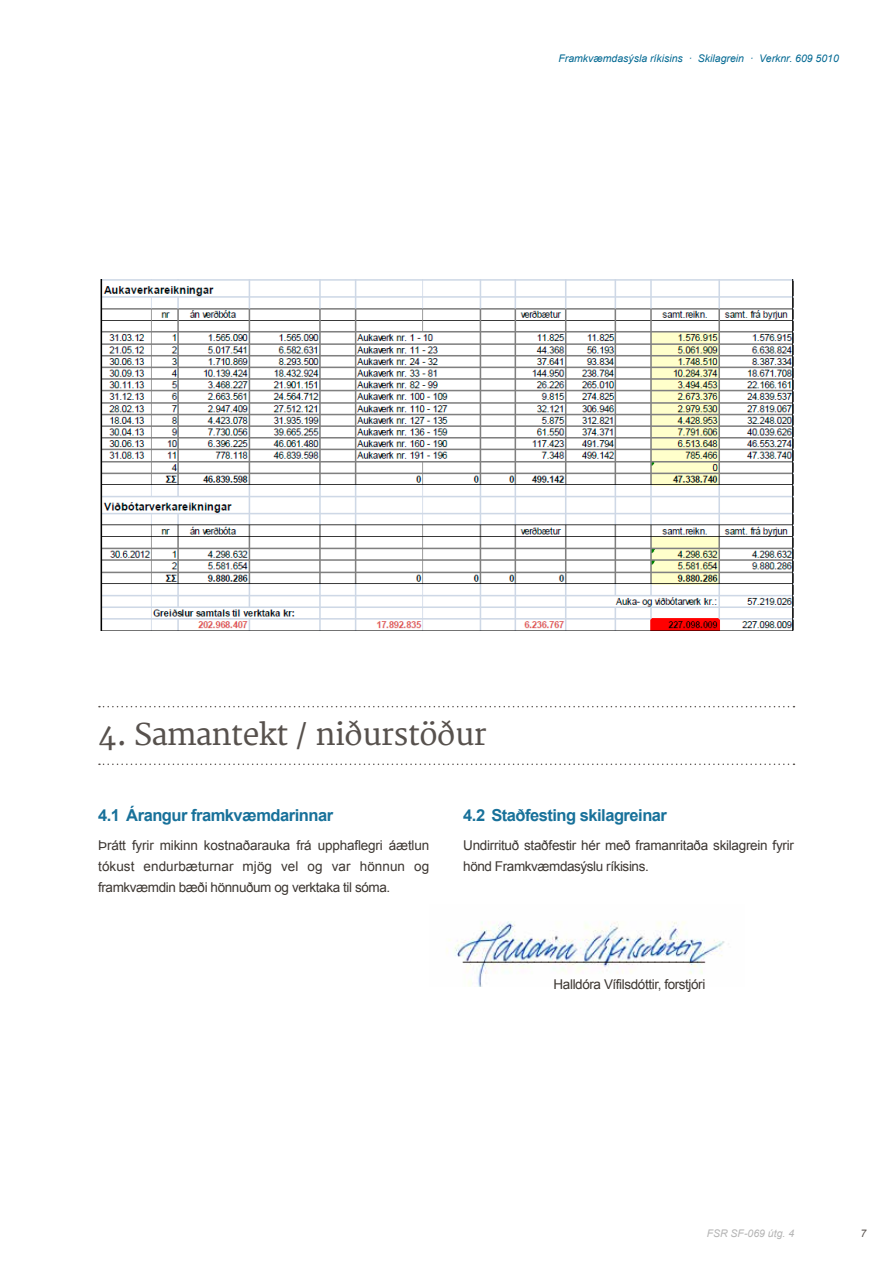
<style>
.page{position:relative;width:893px;height:1263px;background:#fff}
.page>*{position:absolute;margin:0;border:0;box-sizing:border-box;transform-origin:0 0}
.t1{font:30px "Merriweather";color:#57514d}
.t2{font:700 16.5px "Arial";letter-spacing:-.03em;color:#18719a}
.t3{font:13.5px/21px "Arial";letter-spacing:-.03em;color:#3d3732;text-align:justify}
.t4{font:italic 10.5px "Arial";color:#006892}
.t5{font:italic 10.5px "Arial";color:#b4b4b4}
.t6{font:italic 10.5px "Arial";color:#57514d}
</style>
<div class="page">
<svg style="left:99px;top:763px;width:695px;height:2px"></svg>
<svg style="left:99px;top:706px;width:695px;height:1px"></svg>
<img style="left:446px;top:921px;width:279px;height:65px">
<img style="left:100px;top:279px;width:694px;height:352px">
<p class="t4" style="left:558px;top:51px;width:282px">Framkvæmdasýsla ríkisins · Skilagrein · Verknr. 609 5010</p>
<h1 class="t1" style="left:99px;top:709px;width:389px">4. Samantekt / niðurstöður</h1>
<p class="t2" style="left:98px;top:804px;width:236px">4.1 Árangur framkvæmdarinnar</p>
<p class="t3" style="left:98px;top:835px;width:333px">Þrátt fyrir mikinn kostnaðarauka frá upphaflegri áætlun tókust endurbæturnar mjög vel og var hönnun og framkvæmdin bæði hönnuðum og verktaka til sóma.</p>
<p class="t2" style="left:463px;top:804px;width:205px">4.2 Staðfesting skilagreinar</p>
<p class="t3" style="left:463px;top:835px;width:332px">Undirrituð staðfestir hér með framanritaða skilagrein fyrir hönd Framkvæmdasýslu ríkisins.</p>
<p class="t3" style="left:463px;top:940px;width:244px;line-height:29.5px;text-align:right">__________________________________<br>Halldóra Vífilsdóttir, forstjóri</p>
<p class="t5" style="left:707px;top:1227px;width:89px">FSR SF-069 útg. 4</p>
<p class="t6" style="left:861px;top:1227px;width:7px">7</p>
</div>
